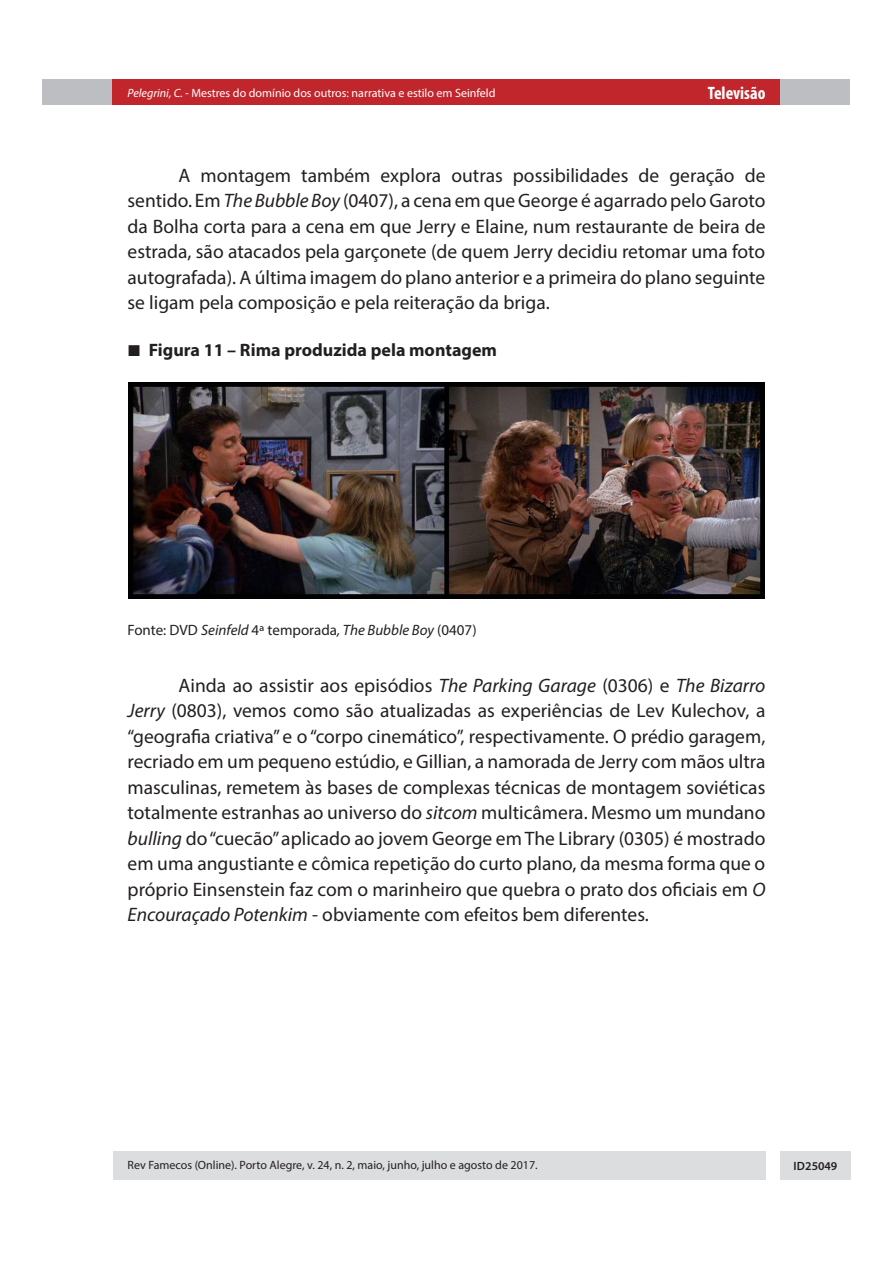
<style>
.page{position:relative;width:893px;height:1263px;background:#fff}
.page>*{position:absolute;margin:0;border:0;box-sizing:border-box;transform-origin:0 0}
.Interna_-_parágrafo{font:19.5px/25.5px "Myriad Pro";color:#231f20;text-align:justify}
.t1{font:700 18px "Myriad Pro";color:#231f20}
.t2{font:700 condensed 18px "Myriad Pro";color:#fff}
.Interna_-_legenda__a{font:15px "Myriad Pro";color:#231f20}
.t3{font:12px "Myriad Pro";color:#231f20}
.t4{font:12px "Myriad Pro";color:#fff}
.t5{font:600 12px "Myriad Pro";color:#231f20}
.s1{font-style:italic}
</style>
<div class="page">
<div style="left:43px;top:80px;width:807px;height:25px;background:#bcbec2"></div>
<div style="left:113px;top:80px;width:667px;height:25px;background:#c2262d"></div>
<div style="left:780px;top:1151px;width:70px;height:28px;background:#dcddde"></div>
<div style="left:113px;top:1151px;width:652px;height:28px;background:#dcddde"></div>
<img style="left:129px;top:382px;width:635px;height:217px">
<p class="t4" style="left:128px;top:85px;width:369px"><span class="s1">Pelegrini, C. -</span> Mestres do domínio dos outros: narrativa e estilo em Seinfeld</p>
<p class="t2" style="left:708px;top:82px;width:59px">Televisão</p>
<p class="Interna_-_parágrafo" style="left:128px;top:162px;width:639px;text-indent:51px">A montagem também explora outras possibilidades de geração de sentido. Em <span class="s1">The Bubble Boy</span> (0407), a cena em que George é agarrado pelo Garoto da Bolha corta para a cena em que Jerry e Elaine, num restaurante de beira de estrada, são atacados pela garçonete (de quem Jerry decidiu retomar uma foto autografada). A última imagem do plano anterior e a primeira do plano seguinte se ligam pela composição e pela reiteração da briga.</p>
<p class="t1" style="left:149px;top:338px;width:350px">Figura 11 – Rima produzida pela montagem</p>
<p class="Interna_-_legenda__a" style="left:128px;top:620px;width:351px">Fonte: DVD <span class="s1">Seinfeld</span> 4ª temporada<span class="s1">, The Bubble Boy</span> (0407)</p>
<p class="Interna_-_parágrafo" style="left:128px;top:672px;width:639px;text-indent:51px">Ainda ao assistir aos episódios <span class="s1">The Parking Garage</span> (0306) e <span class="s1">The Bizarro Jerry</span> (0803), vemos como são atualizadas as experiências de Lev Kulechov, a “geografia criativa” e o “corpo cinemático”, respectivamente. O prédio garagem, recriado em um pequeno estúdio, e Gillian, a namorada de Jerry com mãos ultra masculinas, remetem às bases de complexas técnicas de montagem soviéticas totalmente estranhas ao universo do <span class="s1">sitcom</span> multicâmera. Mesmo um mundano <span class="s1">bulling</span> do “cuecão” aplicado ao jovem George em The Library (0305) é mostrado em uma angustiante e cômica repetição do curto plano, da mesma forma que o próprio Einsenstein faz com o marinheiro que quebra o prato dos oficiais em <span class="s1">O Encouraçado Potenkim</span> - obviamente com efeitos bem diferentes.</p>
<p class="t3" style="left:128px;top:1158px;width:412px">Rev Famecos (Online). Porto Alegre, v. 24, n. 2, maio, junho, julho e agosto de 2017.</p>
<p class="t5" style="left:793px;top:1158px;width:45px">ID25049</p>
</div>
